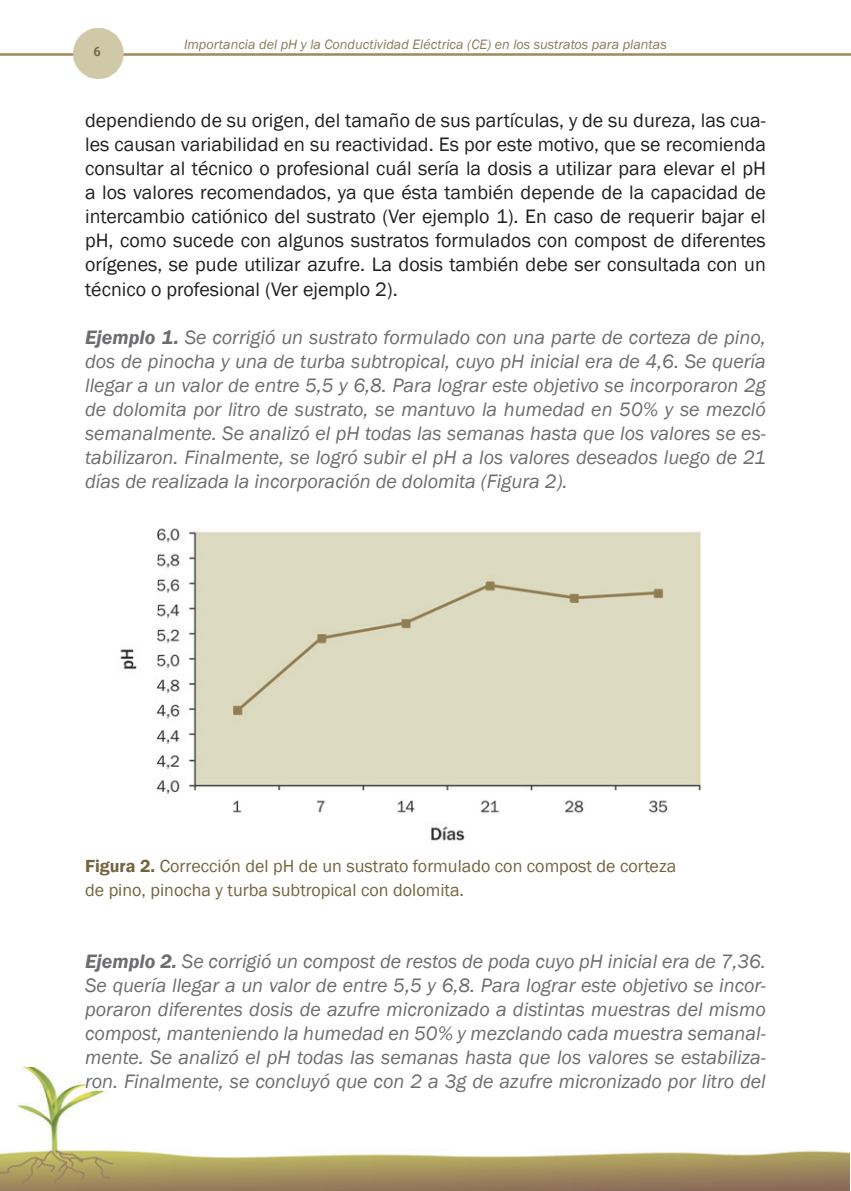
<style>
.page{position:relative;width:851px;height:1191px;background:#fff}
.page>*{position:absolute;margin:0;border:0;box-sizing:border-box;transform-origin:0 0}
.contenido{font:italic 20px/24px "Franklin Gothic";color:#6c6d70;text-align:justify}
.contenido-2{font:20px/24px "Franklin Gothic";color:#231f20;text-align:justify}
.contenido-3{font:18px/24px "Franklin Gothic";color:#74643e}
.t1{font:italic 14px "Franklin Gothic";color:#8a7a58}
.t2{font:14px "Bree";color:#74643e}
.s1{font-weight:600}
</style>
<div class="page">
<img style="left:0;top:28px;width:850px;height:50px">
<img style="left:0;top:1067px;width:849px;height:124px">
<img style="left:120px;top:528px;width:581px;height:313px">
<p class="t2" style="left:94px;top:43px;width:9px">6</p>
<p class="t1" style="left:184px;top:36px;width:484px">Importancia del pH y la Conductividad Eléctrica (CE) en los sustratos para plantas</p>
<p class="contenido-2" style="left:85px;top:109px;width:682px">dependiendo de su origen, del tamaño de sus partículas, y de su dureza, las cua&shy;les causan variabilidad en su reactividad. Es por este motivo, que se recomienda consultar al técnico o profesional cuál sería la dosis a utilizar para elevar el pH a los valores recomendados, ya que ésta también depende de la capacidad de intercambio catiónico del sustrato (Ver ejemplo 1). En caso de requerir bajar el pH, como sucede con algunos sustratos formulados con compost de diferentes orígenes, se pude utilizar azufre. La dosis también debe ser consultada con un técnico o profesional (Ver ejemplo 2).</p>
<p class="contenido" style="left:85px;top:325px;width:682px"><span class="s1">Ejemplo 1.</span> Se corrigió un sustrato formulado con una parte de corteza de pino, dos de pinocha y una de turba subtropical, cuyo pH inicial era de 4,6. Se quería llegar a un valor de entre 5,5 y 6,8. Para lograr este objetivo se incorporaron 2g de dolomita por litro de sustrato, se mantuvo la humedad en 50% y se mezcló semanalmente. Se analizó el pH todas las semanas hasta que los valores se es&shy;tabilizaron. Finalmente, se logró subir el pH a los valores deseados luego de 21 días de realizada la incorporación de dolomita (Figura 2).</p>
<p class="contenido-3" style="left:85px;top:854px;width:592px"><span class="s1">Figura 2.</span> Corrección del pH de un sustrato formulado con compost de corteza de pino, pinocha y turba subtropical con dolomita.</p>
<p class="contenido" style="left:85px;top:949px;width:682px"><span class="s1">Ejemplo 2.</span> Se corrigió un compost de restos de poda cuyo pH inicial era de 7,36.<br>Se quería llegar a un valor de entre 5,5 y 6,8. Para lograr este objetivo se incor&shy;poraron diferentes dosis de azufre micronizado a distintas muestras del mismo compost, manteniendo la humedad en 50% y mezclando cada muestra semanal&shy;mente. Se analizó el pH todas las semanas hasta que los valores se estabiliza&shy;ron. Finalmente, se concluyó que con 2 a 3g de azufre micronizado por litro del</p>
</div>
